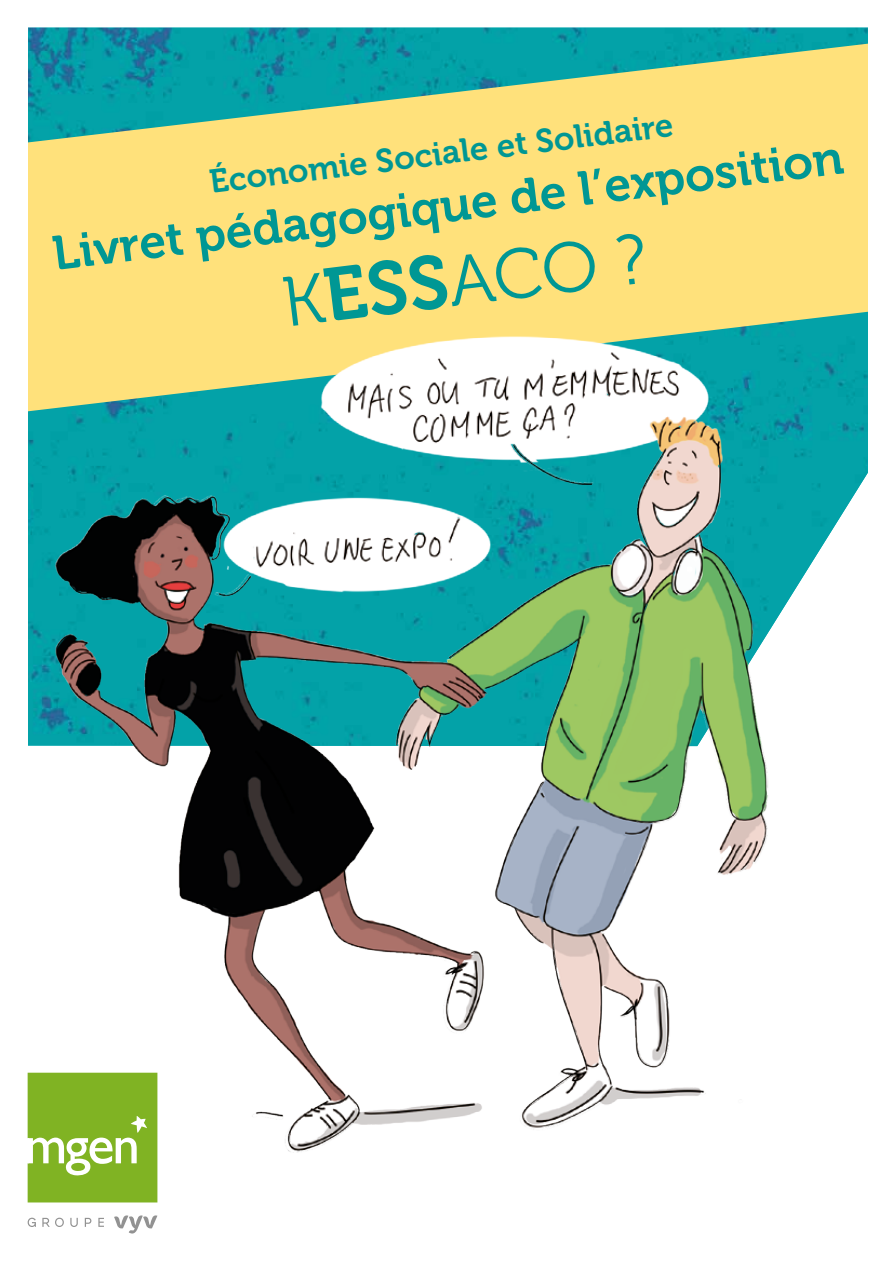
<style>
.page{position:relative;width:893px;height:1263px;background:#fff}
.page>*{position:absolute;margin:0;border:0;box-sizing:border-box;transform-origin:0 0}
.t1{font:70.35px "Museo 300";color:#009794}
.t2{font:48px "Museo 700";color:#009794}
.t3{font:33px "Museo 700";color:#009794}
.s1{font-family:"Museo 700";font-size:74.85px}
</style>
<div class="page">
<img style="left:28px;top:28px;width:840px;height:472px">
<svg style="left:28px;top:41px;width:840px;height:371px;background:#c2d085"></svg>
<img style="left:27px;top:268px;width:824px;height:966px">
<div style="left:0;top:4px;width:28px;height:1057px;background:#fff"></div>
<svg style="left:28px;top:1218px;width:8px;height:9px"></svg>
<svg style="left:42px;top:1218px;width:22px;height:9px"></svg>
<svg style="left:70px;top:1218px;width:8px;height:9px"></svg>
<svg style="left:85px;top:1218px;width:6px;height:9px"></svg>
<svg style="left:98px;top:1218px;width:6px;height:9px"></svg>
<svg style="left:114px;top:1215px;width:43px;height:18px"></svg>
<svg style="left:28px;top:1073px;width:129px;height:129px;background:#8cba39"></svg>
<p class="t3" style="left:208px;top:163px;width:468px;rotate:-7deg">Économie Sociale et Solidaire</p>
<p class="t2" style="left:49px;top:227px;width:798px;rotate:-7deg">Livret pédagogique de l’exposition</p>
<h1 class="t1" style="left:278px;top:265px;width:367px;rotate:-7deg">K<span class="s1">ESS</span>ACO ?</h1>
</div>
